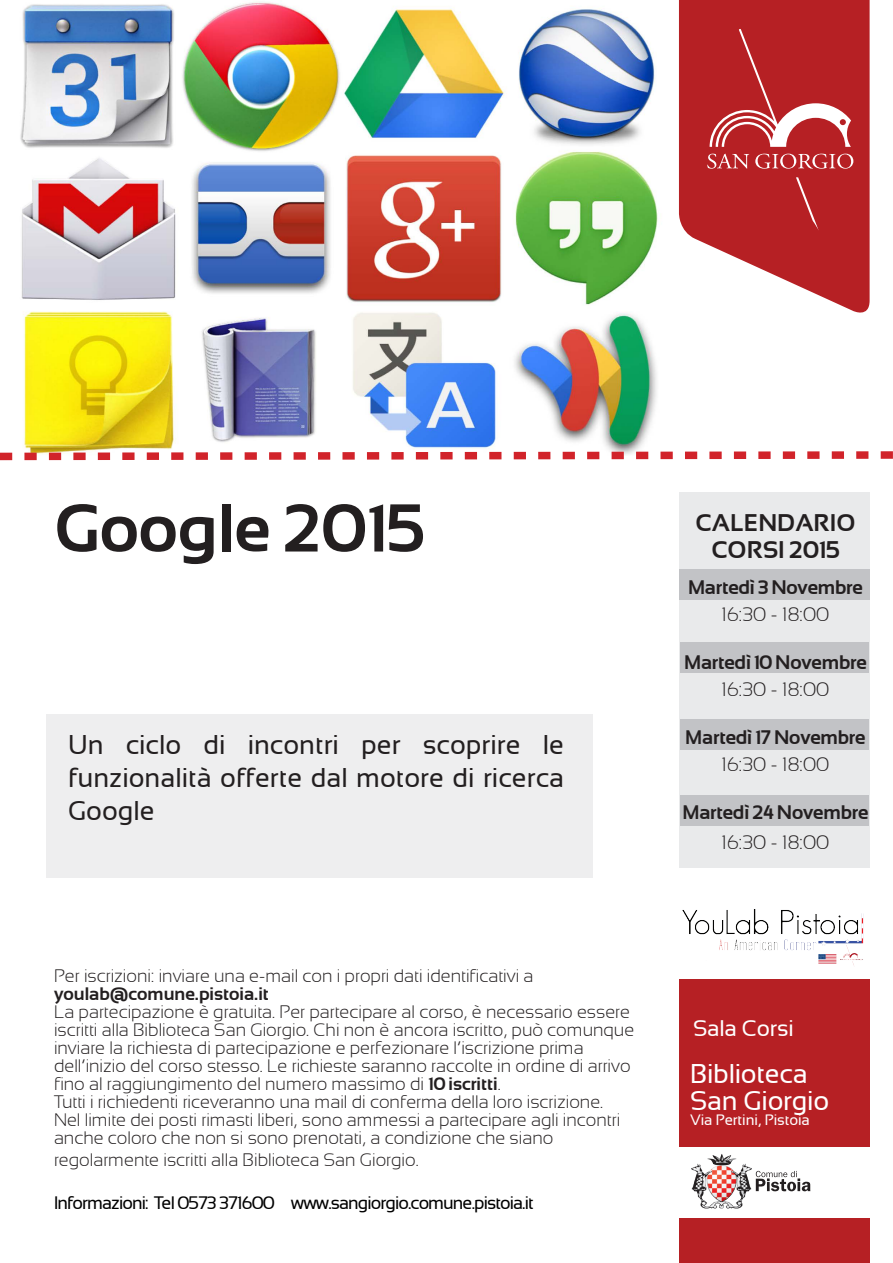
<style>
.page{position:relative;width:893px;height:1263px;background:#fff}
.page>*{position:absolute;margin:0;border:0;box-sizing:border-box;transform-origin:0 0}
.t1{font:700 67.5px "Sansation";color:#231f20}
.t2{font:27px/33px "Sansation";color:#231f20;text-align:justify}
.t3{font:27px "Sansation";letter-spacing:-.01em;color:#fff}
.t4{font:700 24px "Sansation";color:#231f20}
.t5{font:22.5px "Sansation";letter-spacing:-.01em;color:#fff}
.t6{font:700 19.5px "Sansation";letter-spacing:-.01em;color:#231f20}
.t7{font:300 19.5px "Sansation";color:#231f20}
.t8{font:300 18px/18px "Sansation";color:#231f20}
.t9{font:18px "Sansation";letter-spacing:-.05em;color:#000}
.t10{font:700 18px "Sansation";color:#231f20}
.t11{font:15px "Sansation";letter-spacing:-.01em;color:#fff}
.s1{font-weight:700}
</style>
<div class="page">
<div style="left:679px;top:492px;width:191px;height:375px;background:#e9eaeb"></div>
<div style="left:679px;top:569px;width:191px;height:30px;background:#c2c3c6"></div>
<div style="left:680px;top:643px;width:189px;height:30px;background:#c2c3c6"></div>
<div style="left:680px;top:719px;width:189px;height:30px;background:#c2c3c6"></div>
<img style="left:20px;top:2px;width:638px;height:445px">
<img style="left:679px;top:909px;width:191px;height:71px">
<svg style="left:679px;top:0;width:191px;height:313px;fill:#b62024"></svg>
<svg style="left:707px;top:29px;width:146px;height:202px;background:#bd363a"></svg>
<div style="left:679px;top:980px;width:191px;height:283px;background:#b62024"></div>
<div style="left:679px;top:1147px;width:190px;height:71px;background:#fff"></div>
<img style="left:691px;top:1154px;width:65px;height:55px">
<svg style="left:756px;top:1171px;width:54px;height:20px"></svg>
<svg style="left:0;top:447px;width:893px;height:14px"></svg>
<div style="left:680px;top:796px;width:189px;height:30px;background:#c2c3c6"></div>
<div style="left:46px;top:714px;width:547px;height:164px;background:#eeeeef"></div>
<p class="t1" style="left:54px;top:490px;width:372px">Google 2015</p>
<p class="t2" style="left:68px;top:728px;width:498px">Un ciclo di incontri per scoprire le funzionalità offerte dal motore di ricerca Google</p>
<p class="t8" style="left:54px;top:967px;width:481px">Per iscrizioni: inviare una e-mail con i propri dati identificativi a</p>
<p class="t10" style="left:54px;top:983px;width:216px">youlab@comune.pistoia.it</p>
<p class="t8" style="left:54px;top:1003px;width:582px">La partecipazione è gratuita. Per partecipare al corso, è necessario essere iscritti alla Biblioteca San Giorgio. Chi non è ancora iscritto, può comunque inviare la richiesta di partecipazione e perfezionare l’iscrizione prima dell’inizio del corso stesso. Le richieste saranno raccolte in ordine di arrivo fino al raggiungimento del numero massimo di <span class="s1">10 iscritti</span>.</p>
<p class="t8" style="left:54px;top:1093px;width:551px">Tutti i richiedenti riceveranno una mail di conferma della loro iscrizione.</p>
<p class="t8" style="left:54px;top:1111px;width:568px">Nel limite dei posti rimasti liberi, sono ammessi a partecipare agli incontri anche coloro che non si sono prenotati, a condizione che siano</p>
<p class="t8" style="left:54px;top:1150px;width:366px">regolarmente iscritti alla Biblioteca San Giorgio.</p>
<p class="t9" style="left:54px;top:1192px;width:481px">Informazioni: Tel 0573 371600 www.sangiorgio.comune.pistoia.it</p>
<p class="t4" style="left:695px;top:509px;width:162px">CALENDARIO</p>
<p class="t4" style="left:711px;top:536px;width:130px">CORSI 2015</p>
<p class="t6" style="left:688px;top:576px;width:176px">Martedì 3 Novembre</p>
<p class="t7" style="left:721px;top:603px;width:109px">16:30 - 18:00</p>
<p class="t6" style="left:684px;top:651px;width:184px">Martedì 10 Novembre</p>
<p class="t7" style="left:721px;top:678px;width:109px">16:30 - 18:00</p>
<p class="t6" style="left:685px;top:726px;width:182px">Martedì 17 Novembre</p>
<p class="t7" style="left:721px;top:753px;width:109px">16:30 - 18:00</p>
<p class="t6" style="left:682px;top:801px;width:187px">Martedì 24 Novembre</p>
<p class="t7" style="left:721px;top:831px;width:109px">16:30 - 18:00</p>
<p class="t5" style="left:693px;top:1015px;width:102px">Sala Corsi</p>
<p class="t3" style="left:690px;top:1058px;width:119px">Biblioteca</p>
<p class="t3" style="left:690px;top:1085px;width:141px">San Giorgio</p>
<p class="t11" style="left:690px;top:1111px;width:121px">Via Pertini, Pistoia</p>
</div>
